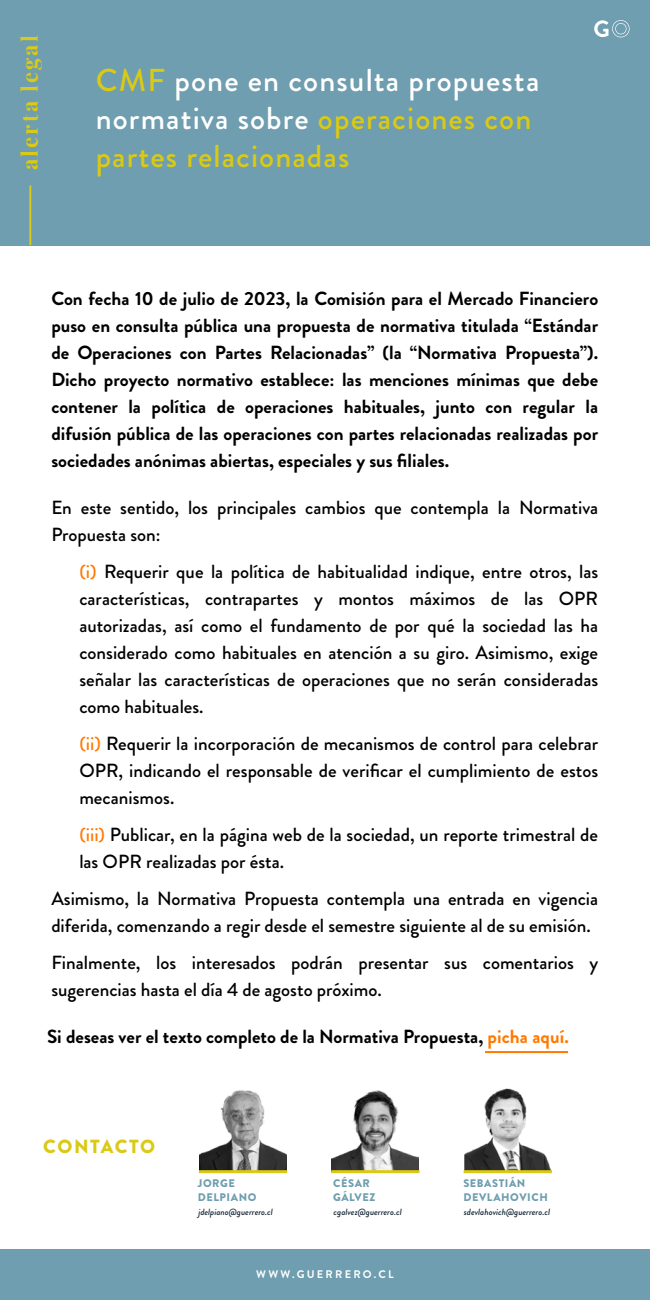
<style>
.page{position:relative;width:650px;height:1300px;background:#fff}
.page>*{position:absolute;margin:0;border:0;box-sizing:border-box;transform-origin:0 0}
.t1{font:500 31.6px/38px "Brandon Grotesque";letter-spacing:.035em;color:#fff}
.t2{font:700 21.9px "Playfair Display";letter-spacing:.095em;color:#daca15}
.t3{font:500 19px/27px "Brandon Grotesque";color:#000}
.t4{font:700 19px/27px "Brandon Grotesque";color:#000;text-align:justify}
.t5{font:900 19px "Brandon Grotesque";letter-spacing:.075em;color:#daca15}
.t6{font:900 11px/14.5px "Brandon Grotesque";letter-spacing:.05em;color:#6e9eaf}
.t7{font:700 11px "Brandon Grotesque";letter-spacing:.2em;color:#fff}
.t8{font:italic 500 9px "Brandon Grotesque";color:#142634}
.s1{color:#daca15}
.s2{color:#ff7900}
</style>
<div class="page">
<img style="left:332px;top:1090px;width:87px;height:80px">
<img style="left:464px;top:1088px;width:87px;height:82px">
<div style="left:0;top:0;width:650px;height:245px;background:#6e9eaf"></div>
<hr style="left:29px;top:185px;width:2px;height:60px;background:#daca15">
<svg style="left:594px;top:20px;width:36px;height:17px"></svg>
<div style="left:0;top:1249px;width:650px;height:50px;background:#6e9eaf"></div>
<hr style="left:485px;top:1051px;width:83px;height:2px;background:#ff7900">
<img style="left:199px;top:1090px;width:87px;height:80px">
<hr style="left:199px;top:1170px;width:88px;height:3px;background:#daca15">
<hr style="left:331px;top:1170px;width:89px;height:3px;background:#daca15">
<hr style="left:464px;top:1170px;width:88px;height:3px;background:#daca15">
<p class="t2" style="left:13px;top:170px;width:136px;rotate:-90deg">alerta legal</p>
<h1 class="t1" style="left:96px;top:62px;width:445px"><span class="s1">CMF</span> pone en consulta propuesta normativa sobre <span class="s1">operaciones con partes relacionadas</span></h1>
<p class="t4" style="left:51px;top:285px;width:548px">Con fecha 10 de julio de 2023, la Comisión para el Mercado Financiero puso en consulta pública una propuesta de normativa titulada “Estándar de Operaciones con Partes Relacionadas” (la “Normativa Propuesta”).<br>Dicho proyecto normativo establece: las menciones mínimas que debe contener la política de operaciones habituales, junto con regular la difusión pública de las operaciones con partes relacionadas realizadas por sociedades anónimas abiertas, especiales y sus filiales.</p>
<p class="t3" style="left:51px;top:494px;width:548px">En este sentido, los principales cambios que contempla la Normativa<br>Propuesta son:</p>
<p class="t3" style="left:79px;top:558px;width:520px;text-align:justify"><span class="s2">(i)</span> Requerir que la política de habitualidad indique, entre otros, las características, contrapartes y montos máximos de las OPR autorizadas, así como el fundamento de por qué la sociedad las ha considerado como habituales en atención a su giro. Asimismo, exige señalar las características de operaciones que no serán consideradas como habituales.</p>
<p class="t3" style="left:79px;top:730px;width:520px;text-align:justify"><span class="s2">(ii)</span> Requerir la incorporación de mecanismos de control para celebrar OPR, indicando el responsable de verificar el cumplimiento de estos mecanismos.</p>
<p class="t3" style="left:79px;top:821px;width:520px"><span class="s2">(iii)</span> Publicar, en la página web de la sociedad, un reporte trimestral de las OPR realizadas por ésta.</p>
<p class="t3" style="left:51px;top:885px;width:548px">Asimismo, la Normativa Propuesta contempla una entrada en vigencia diferida, comenzando a regir desde el semestre siguiente al de su emisión.</p>
<p class="t3" style="left:51px;top:949px;width:548px">Finalmente, los interesados podrán presentar sus comentarios y sugerencias hasta el día 4 de agosto próximo.</p>
<p class="t4" style="left:47px;top:1023px;width:523px">Si deseas ver el texto completo de la Normativa Propuesta, <span class="s2">picha aquí.</span></p>
<p class="t5" style="left:43px;top:1133px;width:113px">CONTACTO</p>
<p class="t6" style="left:198px;top:1175px;width:60px">JORGE<br>DELPIANO</p>
<p class="t8" style="left:198px;top:1206px;width:76px">jdelpiano@guerrero.cl</p>
<p class="t6" style="left:333px;top:1175px;width:44px">CÉSAR<br>GÁLVEZ</p>
<p class="t8" style="left:334px;top:1205px;width:70px">cgalvez@guerrero.cl</p>
<p class="t7" style="left:256px;top:1266px;width:139px">WWW.GUERRERO.CL</p>
<p class="t6" style="left:463px;top:1175px;width:86px">SEBASTIÁN<br>DEVLAHOVICH</p>
<p class="t8" style="left:464px;top:1205px;width:88px">sdevlahovich@guerrero.cl</p>
</div>
